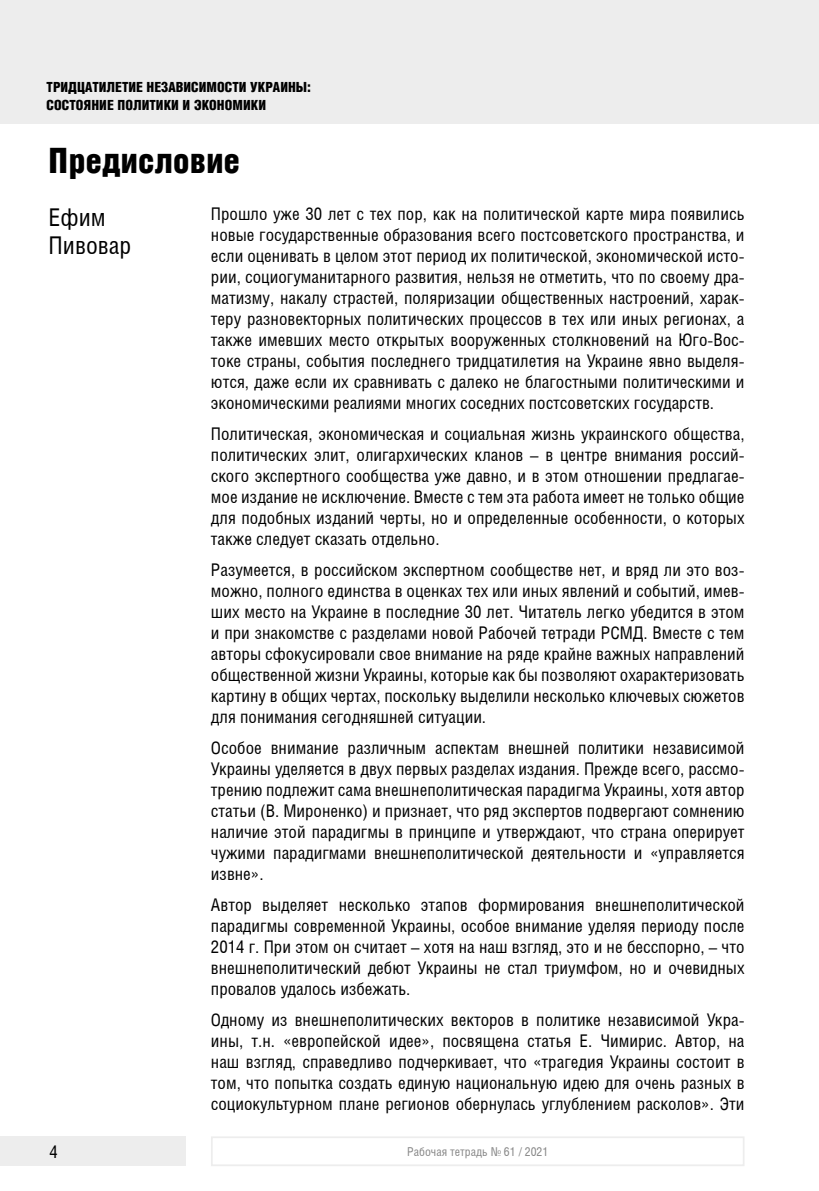
<style>
.page{position:relative;width:819px;height:1191px;background:#fff}
.page>*{position:absolute;margin:0;border:0;box-sizing:border-box;transform-origin:0 0}
.t1{font:900 35px "Helios Cond";color:#000}
.t2{font:24.5px/28px "Helios Cond";color:#000}
.t3{font:17.5px/21px "Helios Cond";color:#000;text-align:justify}
.t4{font:900 14px/17.5px "Helios Cond";color:#000}
.t5{font:12.25px "Helios Cond";color:#878787}
</style>
<div class="page">
<div style="left:0;top:0;width:819px;height:124px;background:#ededed"></div>
<div style="left:0;top:1136px;width:186px;height:30px;background:#ededed"></div>
<div style="left:211px;top:1136px;width:533px;height:30px;border:2px solid #ededed"></div>
<p class="t4" style="left:47px;top:79px;width:266px">ТРИДЦАТИЛЕТИЕ НЕЗАВИСИМОСТИ УКРАИНЫ:<br>СОСТОЯНИЕ ПОЛИТИКИ И ЭКОНОМИКИ</p>
<h1 class="t1" style="left:49px;top:141px;width:193px">Предисловие</h1>
<h2 class="t2" style="left:49px;top:203px;width:84px">Ефим<br>Пивовар</h2>
<p class="t3" style="left:211px;top:203px;width:535px">Прошло уже 30 лет с тех пор, как на политической карте мира появились новые государственные образования всего постсоветского пространства, и если оценивать в целом этот период их политической, экономической исто&shy;рии, социогуманитарного развития, нельзя не отметить, что по своему дра&shy;матизму, накалу страстей, поляризации общественных настроений, харак&shy;теру разновекторных политических процессов в тех или иных регионах, а также имевших место открытых вооруженных столкновений на Юго-Вос&shy;токе страны, события последнего тридцатилетия на Украине явно выделя&shy;ются, даже если их сравнивать с далеко не благостными политическими и экономическими реалиями многих соседних постсоветских государств.</p>
<p class="t3" style="left:211px;top:422px;width:535px">Политическая, экономическая и социальная жизнь украинского общества, политических элит, олигархических кланов – в центре внимания россий&shy;ского экспертного сообщества уже давно, и в этом отношении предлагае&shy;мое издание не исключение. Вместе с тем эта работа имеет не только общие для подобных изданий черты, но и определенные особенности, о которых также следует сказать отдельно.</p>
<p class="t3" style="left:211px;top:558px;width:535px">Разумеется, в российском экспертном сообществе нет, и вряд ли это воз&shy;можно, полного единства в оценках тех или иных явлений и событий, имев&shy;ших место на Украине в последние 30 лет. Читатель легко убедится в этом и при знакомстве с разделами новой Рабочей тетради РСМД. Вместе с тем авторы сфокусировали свое внимание на ряде крайне важных направлений общественной жизни Украины, которые как бы позволяют охарактеризовать картину в общих чертах, поскольку выделили несколько ключевых сюжетов для понимания сегодняшней ситуации.</p>
<p class="t3" style="left:211px;top:736px;width:535px">Особое внимание различным аспектам внешней политики независимой Украины уделяется в двух первых разделах издания. Прежде всего, рассмо&shy;трению подлежит сама внешнеполитическая парадигма Украины, хотя автор статьи (В. Мироненко) и признает, что ряд экспертов подвергают сомнению наличие этой парадигмы в принципе и утверждают, что страна оперирует чужими парадигмами внешнеполитической деятельности и «управляется извне».</p>
<p class="t3" style="left:211px;top:893px;width:535px">Автор выделяет несколько этапов формирования внешнеполитической парадигмы современной Украины, особое внимание уделяя периоду после 2014 г. При этом он считает – хотя на наш взгляд, это и не бесспорно, – что внешнеполитический дебют Украины не стал триумфом, но и очевидных провалов удалось избежать.</p>
<p class="t3" style="left:211px;top:1008px;width:535px">Одному из внешнеполитических векторов в политике независимой Укра&shy;ины, т.н. «европейской идее», посвящена статья Е. Чимирис. Автор, на наш взгляд, справедливо подчеркивает, что «трагедия Украины состоит в том, что попытка создать единую национальную идею для очень разных в социокультурном плане регионов обернулась углублением расколов». Эти</p>
<p class="t3" style="left:50px;top:1141px;width:10px">4</p>
<p class="t5" style="left:407px;top:1144px;width:143px">Рабочая тетрадь № 61 / 2021</p>
</div>
